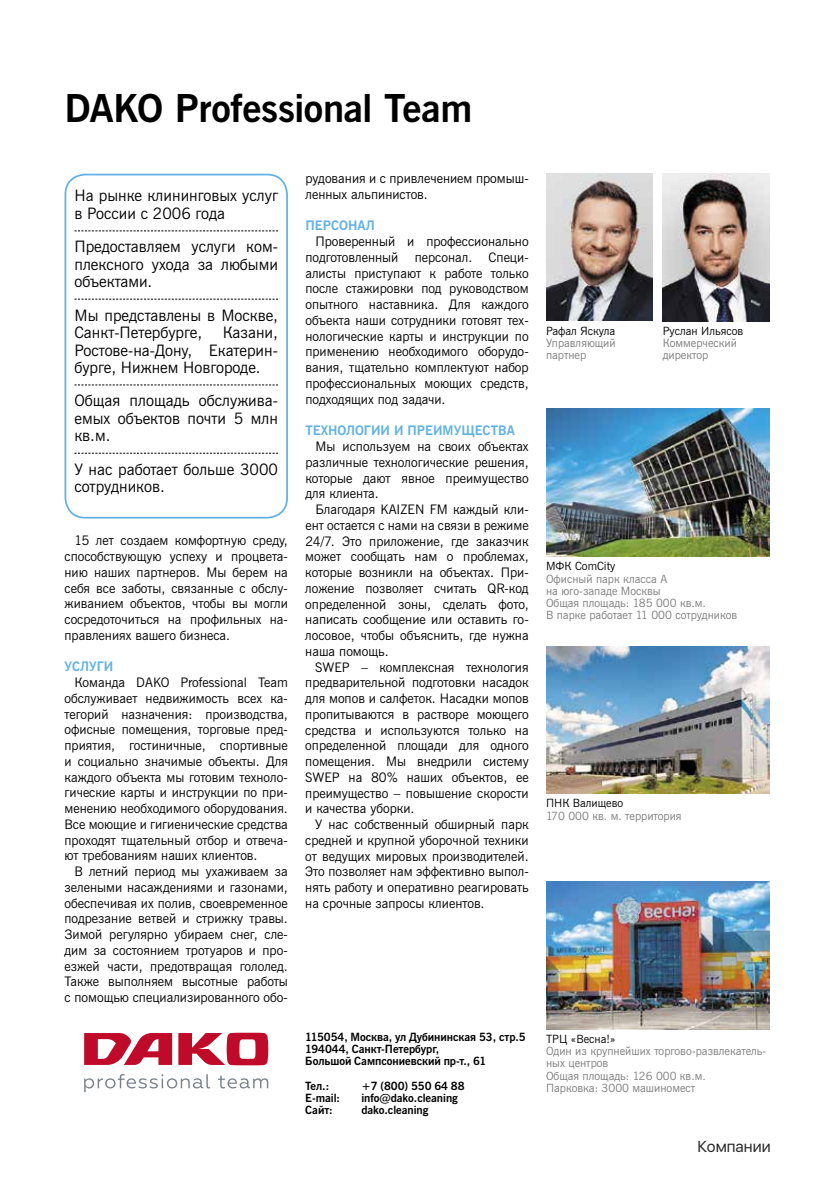
<style>
.page{position:relative;width:834px;height:1191px;background:#fff}
.page>*{position:absolute;margin:0;border:0;box-sizing:border-box;transform-origin:0 0}
.t1{font:38.5px "News Gothic C Bd BT";letter-spacing:-.01em;color:#000}
.t2{font:15.75px/17.5px "News Gothic CBT";color:#000}
.t3{font:15.75px "SFUI Display";color:#292929}
.t4{font:13.12px/15.8px "News Gothic CBT";color:#000;text-align:justify}
.t5{font:13.12px "News Gothic C Bd BT";color:#61b2e4}
.t6{font:11.38px/12.2px "News Gothic CBT";color:#7c7c7c}
.t7{font:11.38px/12.2px "News Gothic C Bd BT";letter-spacing:-.005em;color:#000}
.t8{font:11.38px "News Gothic CBT";color:#000}
</style>
<div class="page">
<svg style="left:74px;top:230px;width:204px;height:1px"></svg>
<svg style="left:74px;top:299px;width:204px;height:1px"></svg>
<svg style="left:74px;top:384px;width:204px;height:1px"></svg>
<svg style="left:74px;top:453px;width:204px;height:1px"></svg>
<img style="left:546px;top:646px;width:223px;height:147px">
<img style="left:546px;top:882px;width:223px;height:147px">
<img style="left:546px;top:174px;width:106px;height:147px">
<img style="left:662px;top:174px;width:107px;height:147px">
<svg style="left:84px;top:1033px;width:88px;height:32px"></svg>
<svg style="left:178px;top:1032px;width:90px;height:33px"></svg>
<svg style="left:84px;top:1074px;width:126px;height:18px"></svg>
<svg style="left:218px;top:1075px;width:50px;height:13px"></svg>
<img style="left:546px;top:409px;width:223px;height:147px">
<div style="left:64px;top:174px;width:224px;height:344px;border:2px solid #61b2e4;border-radius:20px"></div>
<h1 class="t1" style="left:64px;top:85px;width:409px">DAKO Professional Team</h1>
<p class="t2" style="left:74px;top:187px;width:205px">На рынке клининговых услуг в России с 2006 года</p>
<p class="t2" style="left:74px;top:238px;width:205px;text-align:justify">Предоставляем услуги ком&shy;плексного ухода за любыми объектами.</p>
<p class="t2" style="left:74px;top:306px;width:205px">Мы представлены в Москве,<br>Санкт-Петербурге,</p>
<p class="t2" style="left:74px;top:323px;width:205px;text-align:justify;text-indent:148px">Казани, Ростове-на-Дону, Екатерин&shy;бурге, Нижнем Новгороде.</p>
<p class="t2" style="left:74px;top:392px;width:205px;text-align:justify">Общая площадь обслужива&shy;емых объектов почти 5 млн кв.м.</p>
<p class="t2" style="left:74px;top:460px;width:205px">У нас работает больше 3000 сотрудников.</p>
<p class="t4" style="left:64px;top:532px;width:225px;text-indent:10px">15 лет создаем комфортную среду, способствующую успеху и процвета&shy;нию наших партнеров. Мы берем на себя все заботы, связанные с обслу&shy;живанием объектов, чтобы вы могли сосредоточиться на профильных на&shy;правлениях вашего бизнеса.</p>
<p class="t5" style="left:64px;top:658px;width:50px">УСЛУГИ</p>
<p class="t4" style="left:64px;top:674px;width:225px;text-indent:10px">Команда DAKO Professional Team обслуживает недвижимость всех ка&shy;тегорий назначения: производства, офисные помещения, торговые пред&shy;приятия, гостиничные, спортивные и социально значимые объекты. Для каждого объекта мы готовим техноло&shy;гические карты и инструкции по при&shy;менению необходимого оборудования.<br>Все моющие и гигиенические средства проходят тщательный отбор и отвеча&shy;ют требованиям наших клиентов.</p>
<p class="t4" style="left:64px;top:863px;width:225px;text-indent:10px">В летний период мы ухаживаем за зелеными насаждениями и газонами, обеспечивая их полив, своевременное подрезание ветвей и стрижку травы.<br>Зимой регулярно убираем снег, сле&shy;дим за состоянием тротуаров и про&shy;езжей части, предотвращая гололед.<br>Также выполняем высотные работы с помощью специализированного обо-</p>
<p class="t4" style="left:305px;top:170px;width:225px">рудования и с привлечением промыш&shy;ленных альпинистов.</p>
<p class="t5" style="left:305px;top:218px;width:71px">ПЕРСОНАЛ</p>
<p class="t4" style="left:305px;top:233px;width:225px;text-indent:10px">Проверенный и профессионально подготовленный персонал. Специ&shy;алисты приступают к работе только после стажировки под руководством опытного наставника. Для каждого объекта наши сотрудники готовят тех&shy;нологические карты и инструкции по применению необходимого оборудо&shy;вания, тщательно комплектуют набор профессиональных моющих средств, подходящих под задачи.</p>
<p class="t5" style="left:305px;top:422px;width:211px">ТЕХНОЛОГИИ И ПРЕИМУЩЕСТВА</p>
<p class="t4" style="left:305px;top:438px;width:225px;text-indent:10px">Мы используем на своих объектах различные технологические решения, которые дают явное преимущество для клиента.</p>
<p class="t4" style="left:305px;top:501px;width:225px;text-indent:10px">Благодаря KAIZEN FM каждый кли&shy;ент остается с нами на связи в режиме 24/7. Это приложение, где заказчик может сообщать нам о проблемах, которые возникли на объектах. При&shy;ложение позволяет считать QR-код определенной зоны, сделать фото, написать сообщение или оставить го&shy;лосовое, чтобы объяснить, где нужна наша помощь.</p>
<p class="t4" style="left:305px;top:659px;width:225px;text-indent:10px">SWEP – комплексная технология предварительной подготовки насадок для мопов и салфеток. Насадки мопов пропитываются в растворе моющего средства и используются только на определенной площади для одного помещения. Мы внедрили систему SWEP на 80% наших объектов, ее преимущество – повышение скорости и качества уборки.</p>
<p class="t4" style="left:305px;top:816px;width:225px;text-indent:10px">У нас собственный обширный парк средней и крупной уборочной техники от ведущих мировых производителей.<br>Это позволяет нам эффективно выпол&shy;нять работу и оперативно реагировать на срочные запросы клиентов.</p>
<p class="t8" style="left:546px;top:324px;width:71px">Рафал Яскула</p>
<p class="t6" style="left:546px;top:337px;width:71px">Управляющий партнер</p>
<p class="t8" style="left:662px;top:324px;width:82px">Руслан Ильясов</p>
<p class="t6" style="left:662px;top:337px;width:76px">Коммерческий директор</p>
<p class="t8" style="left:546px;top:559px;width:71px">МФК ComCity</p>
<p class="t6" style="left:546px;top:572px;width:192px">Офисный парк класса А<br>на юго-западе Москвы<br>Общая площадь: 185 000 кв.м.<br>В парке работает 11 000 сотрудников</p>
<p class="t8" style="left:546px;top:796px;width:79px">ПНК Валищево</p>
<p class="t6" style="left:546px;top:809px;width:137px">170 000 кв. м. территория</p>
<p class="t7" style="left:305px;top:1030px;width:222px">115054, Москва, ул Дубининская 53, стр.5<br>194044, Санкт-Петербург,<br>Большой Сампсониевский пр-т., 61</p>
<p class="t7" style="left:305px;top:1079px;width:26px">Тел.:</p>
<p class="t7" style="left:361px;top:1079px;width:105px">+7 (800) 550 64 88</p>
<p class="t7" style="left:305px;top:1091px;width:36px">E-mail:</p>
<p class="t7" style="left:361px;top:1091px;width:98px">info@dako.cleaning</p>
<p class="t7" style="left:305px;top:1104px;width:29px">Сайт:</p>
<p class="t7" style="left:361px;top:1104px;width:69px">dako.cleaning</p>
<p class="t8" style="left:546px;top:1032px;width:71px">ТРЦ «Весна!»</p>
<p class="t6" style="left:546px;top:1045px;width:222px">Один из крупнейших торгово-развлекатель&shy;ных центров<br>Общая площадь: 126 000 кв.м.<br>Парковка: 3000 машиномест</p>
<p class="t3" style="left:697px;top:1135px;width:75px">Компании</p>
</div>
